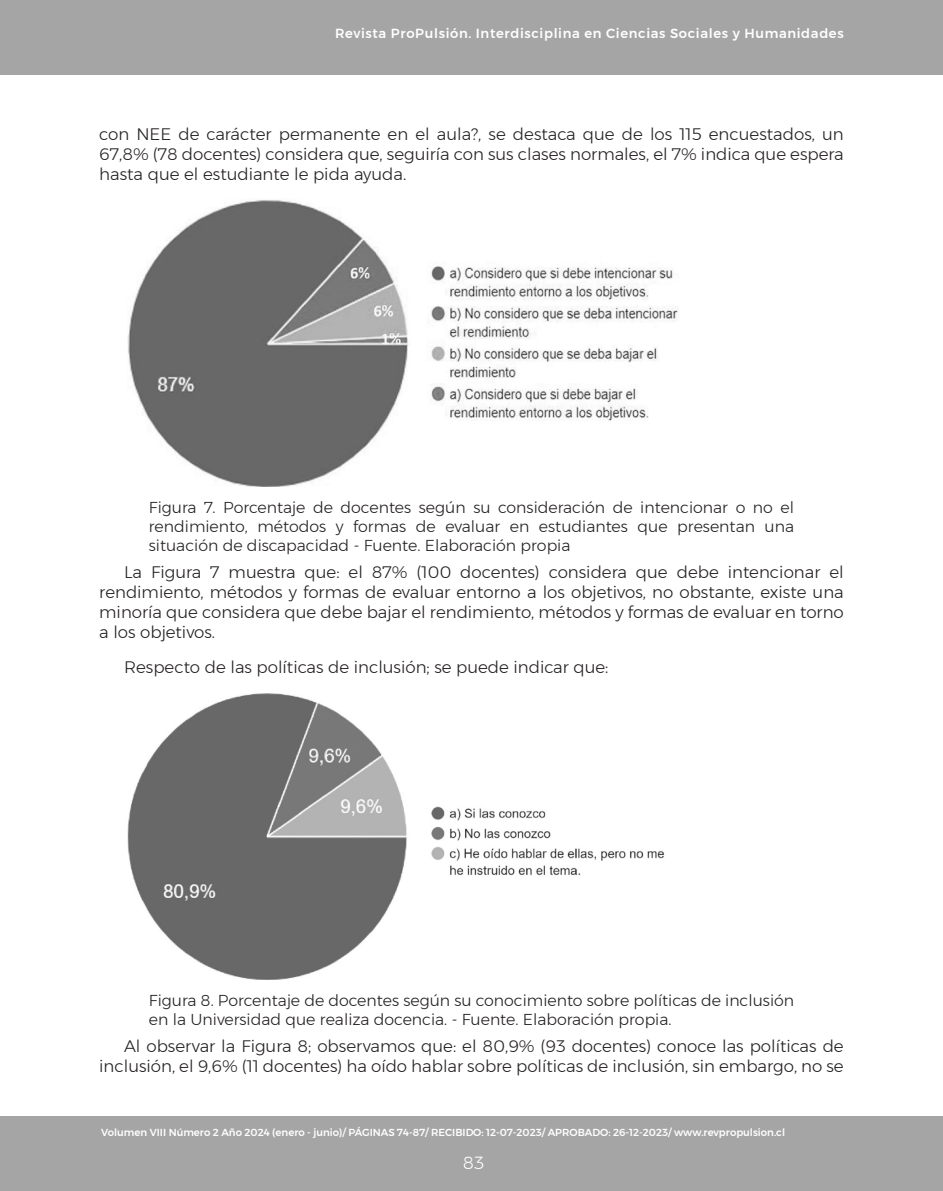
<style>
.page{position:relative;width:943px;height:1191px;background:#fff}
.page>*{position:absolute;margin:0;border:0;box-sizing:border-box;transform-origin:0 0}
.t1{font:300 17.5px "Montserrat";color:#fff}
._07_parrafo_texto_articulo{font:300 16.62px/19.9px "Montserrat";color:#231f20;text-align:justify}
.parrafo_diferente{font:300 15.75px/18.9px "Montserrat";color:#231f20;text-align:justify}
.t2{font:500 13.12px "Montserrat";letter-spacing:.05em;color:#fff}
.t3{font:500 10.15px "Montserrat";color:#fff}
</style>
<div class="page">
<div style="left:0;top:0;width:943px;height:74px;background:#a5a5a5"></div>
<div style="left:0;top:1116px;width:943px;height:75px;background:#a5a5a5"></div>
<img style="left:127px;top:200px;width:551px;height:286px">
<img style="left:127px;top:693px;width:538px;height:286px">
<p class="t2" style="left:335px;top:23px;width:510px">Revista ProPulsión. Interdisciplina en Ciencias Sociales y Humanidades</p>
<p class="_07_parrafo_texto_articulo" style="left:99px;top:124px;width:746px">con NEE de carácter permanente en el aula?, se destaca que de los 115 encuestados, un 67,8% (78 docentes) considera que, seguiría con sus clases normales, el 7% indica que espera hasta que el estudiante le pida ayuda.</p>
<p class="parrafo_diferente" style="left:149px;top:498px;width:646px">Figura 7. Porcentaje de docentes según su consideración de intencionar o no el rendimiento, métodos y formas de evaluar en estudiantes que presentan una situación de discapacidad - Fuente. Elaboración propia</p>
<p class="_07_parrafo_texto_articulo" style="left:99px;top:562px;width:746px;text-indent:25px">La Figura 7 muestra que: el 87% (100 docentes) considera que debe intencionar el rendimiento, métodos y formas de evaluar entorno a los objetivos, no obstante, existe una minoría que considera que debe bajar el rendimiento, métodos y formas de evaluar en torno a los objetivos.</p>
<p class="_07_parrafo_texto_articulo" style="left:124px;top:657px;width:486px">Respecto de las políticas de inclusión; se puede indicar que:</p>
<p class="parrafo_diferente" style="left:149px;top:990px;width:646px">Figura 8. Porcentaje de docentes según su conocimiento sobre políticas de inclusión en la Universidad que realiza docencia. - Fuente. Elaboración propia.</p>
<p class="_07_parrafo_texto_articulo" style="left:99px;top:1036px;width:746px;text-align:right">Al observar la Figura 8; observamos que: el 80,9% (93 docentes) conoce las políticas de inclusión, el 9,6% (11 docentes) ha oído hablar sobre políticas de inclusión, sin embargo, no se</p>
<p class="t3" style="left:101px;top:1124px;width:685px">Volumen VIII Número 2 Año 2024 (enero - junio)/ PÁGINAS 74-87/ RECIBIDO: 12-07-2023/ APROBADO: 26-12-2023/ www.revpropulsion.cl</p>
<p class="t1" style="left:463px;top:1149px;width:23px">83</p>
</div>
